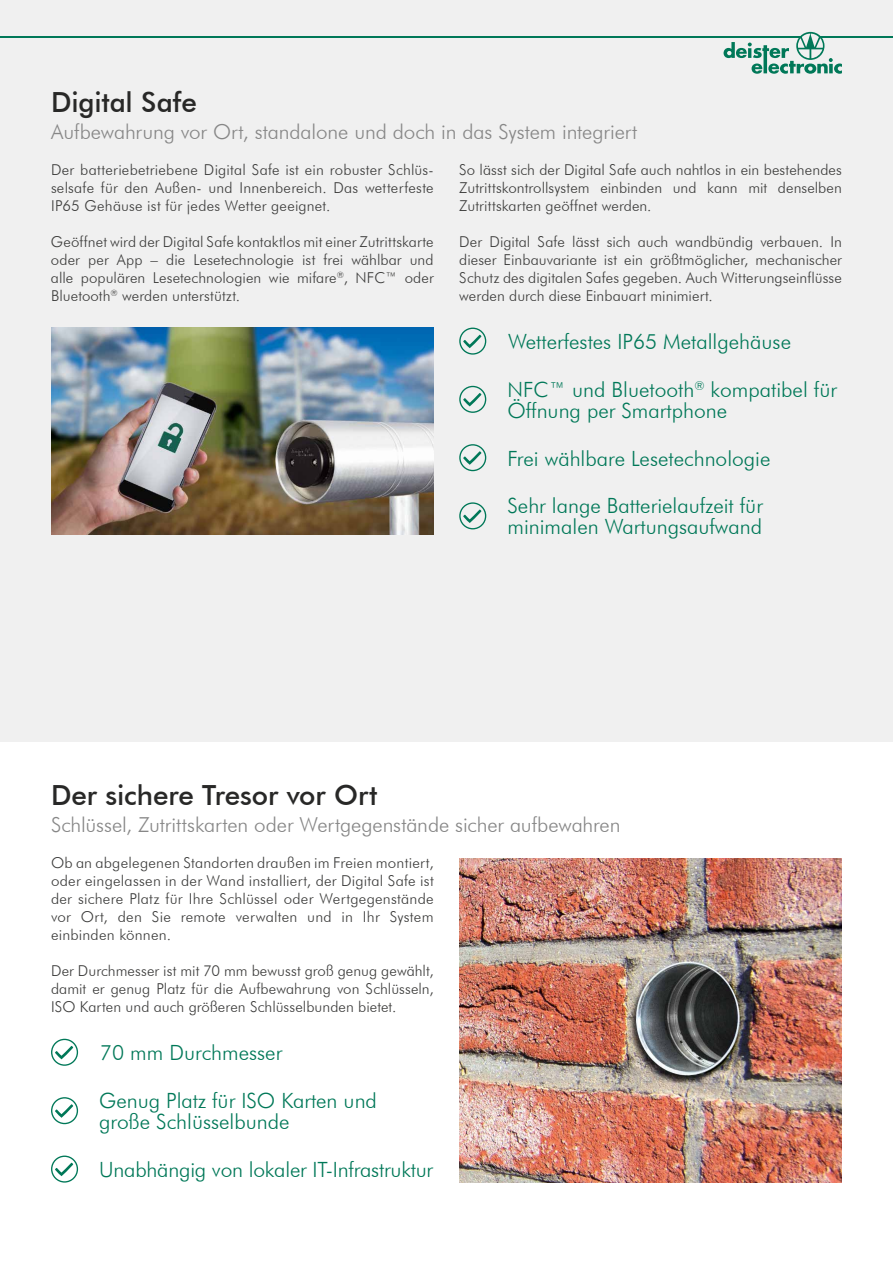
<style>
.page{position:relative;width:893px;height:1263px;background:#fff}
.page>*{position:absolute;margin:0;border:0;box-sizing:border-box;transform-origin:0 0}
.t1{font:500 27.75px "Futura BT";letter-spacing:-.005em;color:#282827}
.t2{font:300 21px/21px "Futura BT";color:#007858}
.t3{font:300 20.7px "Futura BT";letter-spacing:-.005em;color:#878787}
.t4{font:300 15px/18px "Futura BT";letter-spacing:.005em;color:#3c3c3b;text-align:justify}
</style>
<div class="page">
<div style="left:0;top:0;width:893px;height:742px;background:#f0f0f0"></div>
<img style="left:459px;top:858px;width:383px;height:324px">
<div style="left:459px;top:444px;width:27px;height:27px;border:1px solid #007858;border-radius:50%"></div>
<svg style="left:463px;top:451px;width:19px;height:14px"></svg>
<div style="left:459px;top:328px;width:27px;height:27px;border:1px solid #007858;border-radius:50%"></div>
<svg style="left:463px;top:334px;width:19px;height:14px"></svg>
<div style="left:459px;top:386px;width:27px;height:27px;border:1px solid #007858;border-radius:50%"></div>
<svg style="left:463px;top:393px;width:19px;height:13px"></svg>
<div style="left:459px;top:502px;width:27px;height:27px;border:1px solid #007858;border-radius:50%"></div>
<svg style="left:463px;top:509px;width:19px;height:14px"></svg>
<img style="left:51px;top:328px;width:383px;height:207px">
<div style="left:51px;top:1155px;width:27px;height:27px;border:1px solid #007858;border-radius:50%"></div>
<svg style="left:55px;top:1162px;width:19px;height:14px"></svg>
<div style="left:51px;top:1039px;width:27px;height:27px;border:1px solid #007858;border-radius:50%"></div>
<svg style="left:55px;top:1046px;width:19px;height:13px"></svg>
<div style="left:51px;top:1097px;width:27px;height:27px;border:1px solid #007858;border-radius:50%"></div>
<svg style="left:55px;top:1104px;width:19px;height:14px"></svg>
<svg style="left:723px;top:32px;width:119px;height:42px"></svg>
<hr style="left:0;top:36px;width:801px;height:2px;background:#007858">
<hr style="left:820px;top:36px;width:73px;height:2px;background:#007858">
<h1 class="t1" style="left:51px;top:85px;width:147px">Digital Safe</h1>
<h3 class="t3" style="left:51px;top:119px;width:588px">Aufbewahrung vor Ort, standalone und doch in das System integriert</h3>
<p class="t4" style="left:51px;top:160px;width:384px">Der batteriebetriebene Digital Safe ist ein robuster Schlüs&shy;selsafe fü r den Außen- und Innenbereich. Das wetterfeste IP65 Gehäuse ist fü r jedes Wetter geeignet.</p>
<p class="t4" style="left:51px;top:232px;width:384px">Geöffnet wird der Digital Safe kontaktlos mit einer Zutrittskarte oder per App – die Lesetechnologie ist frei wählbar und alle populären Lesetechnologien wie mifare<sup>®</sup>, NFC™ oder Bluetooth<sup>®</sup> werden unterstützt.</p>
<p class="t4" style="left:459px;top:160px;width:384px">So lässt sich der Digital Safe auch nahtlos in ein bestehendes Zutrittskontrollsystem einbinden und kann mit denselben Zutrittskarten geöffnet werden.</p>
<p class="t4" style="left:459px;top:232px;width:384px">Der Digital Safe lässt sich auch wandbündig verbauen. In dieser Einbauvariante ist ein größtmöglicher, mechanischer Schutz des digitalen Safes gegeben. Auch Witterungseinflüsse werden durch diese Einbauart minimiert.</p>
<h2 class="t2" style="left:508px;top:331px;width:284px">Wetterfestes IP65 Metallgehäuse</h2>
<h2 class="t2" style="left:507px;top:379px;width:331px">NFC™ und Bluetooth<sup>®</sup> kompatibel für<br>Öffnung per Smartphone</h2>
<h2 class="t2" style="left:507px;top:447px;width:265px">Frei wählbare Lesetechnologie</h2>
<h2 class="t2" style="left:507px;top:495px;width:257px">Sehr lange Batterielaufzeit für minimalen Wartungsaufwand</h2>
<h1 class="t1" style="left:51px;top:778px;width:328px">Der sichere Tresor vor Ort</h1>
<h3 class="t3" style="left:51px;top:812px;width:571px">Schlüssel, Zutrittskarten oder Wertgegenstände sicher aufbewahren</h3>
<p class="t4" style="left:51px;top:853px;width:384px">Ob an abgelegenen Standorten draußen im Freien montiert, oder eingelassen in der Wand installiert, der Digital Safe ist der sichere Platz für Ihre Schlüssel oder Wertgegenstände vor Ort, den Sie remote verwalten und in Ihr System einbinden können.</p>
<p class="t4" style="left:51px;top:961px;width:384px">Der Durchmesser ist mit 70 mm bewusst groß genug gewählt, damit er genug Platz für die Aufbewahrung von Schlüsseln, ISO Karten und auch größeren Schlüsselbunden bietet.</p>
<h2 class="t2" style="left:100px;top:1042px;width:184px">70 mm Durchmesser</h2>
<h2 class="t2" style="left:99px;top:1090px;width:279px">Genug Platz für ISO Karten und große Schlüsselbunde</h2>
<h2 class="t2" style="left:99px;top:1159px;width:335px">Unabhängig von lokaler IT-Infrastruktur</h2>
</div>
